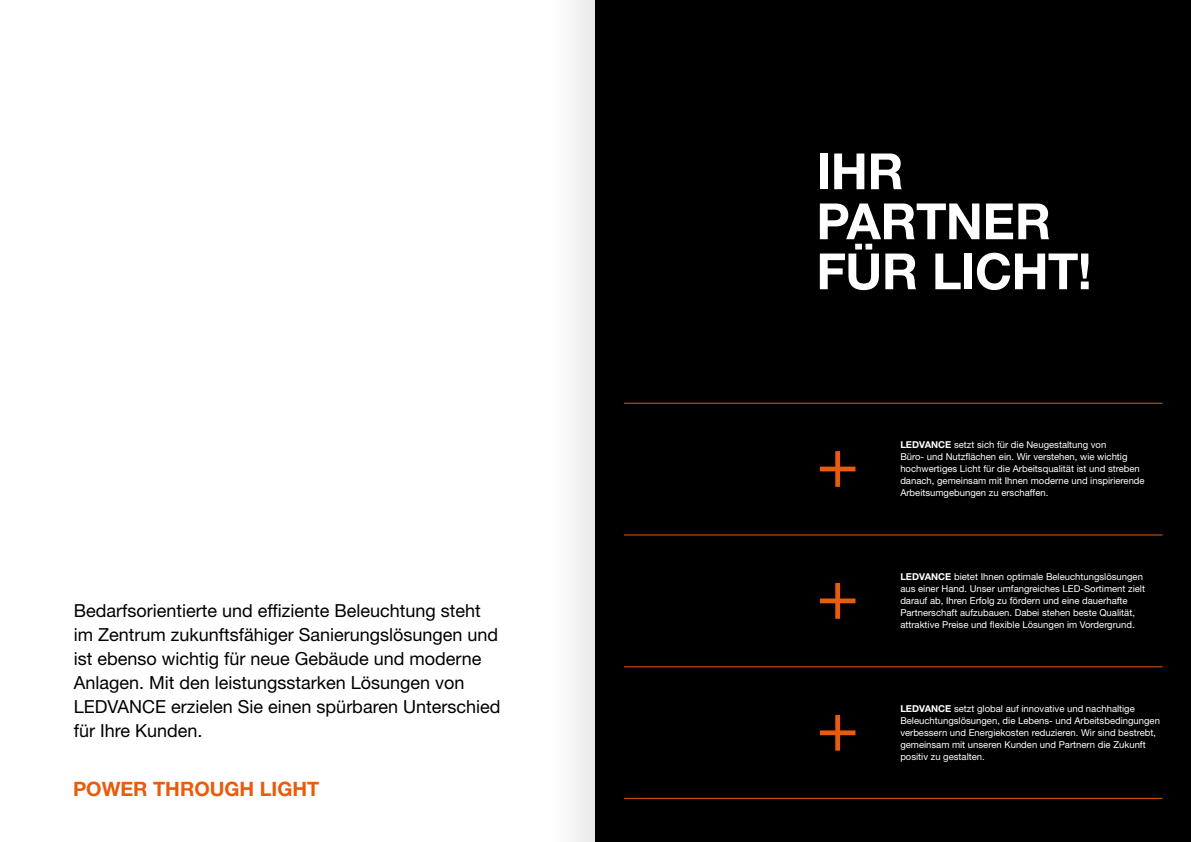
<style>
.page{position:relative;width:1191px;height:842px;background:#fff}
.page>*{position:absolute;margin:0;border:0;box-sizing:border-box;transform-origin:0 0}
.t1{font:700 50px/50px "Helvetica Neue LT Std";letter-spacing:-.01em;color:#fff}
.t2{font:700 19.9px "Helvetica Neue LT Std";color:#ea5b0b}
.t3{font:18px/24px "Helvetica Neue LT Std";color:#000}
.t4{font:9.5px/12px "Helvetica Neue LT Std";color:#fff}
.s1{font-weight:700}
</style>
<div class="page">
<div style="left:595px;top:0;width:596px;height:842px;background:#000"></div>
<svg style="left:820px;top:583px;width:35px;height:36px"></svg>
<svg style="left:820px;top:715px;width:35px;height:36px"></svg>
<hr style="left:624px;top:535px;width:538px;height:1px;background:#ea5b0b">
<hr style="left:624px;top:403px;width:538px;height:1px;background:#ea5b0b">
<hr style="left:624px;top:666px;width:538px;height:1px;background:#ea5b0b">
<hr style="left:624px;top:798px;width:538px;height:1px;background:#ea5b0b">
<svg style="left:820px;top:451px;width:35px;height:36px"></svg>
<div style="left:550px;top:0;width:45px;height:842px;background:#f4f4f4"></div>
<div style="left:595px;top:0;width:46px;height:842px;background:#000"></div>
<p class="t3" style="left:74px;top:599px;width:428px">Bedarfsorientierte und effiziente Beleuchtung steht im Zentrum zukunftsfähiger Sanierungslösungen und ist ebenso wichtig für neue Gebäude und moderne Anlagen. Mit den leistungsstarken Lösungen von LEDVANCE erzielen Sie einen spürbaren Unterschied für Ihre Kunden.</p>
<h2 class="t2" style="left:73px;top:777px;width:248px">POWER THROUGH LIGHT</h2>
<h1 class="t1" style="left:816px;top:145px;width:277px">IHR<br>PARTNER<br>FÜR LICHT!</h1>
<p class="t4" style="left:900px;top:439px;width:246px"><span class="s1">LEDVANCE</span> setzt sich für die Neugestaltung von<br>Büro- und Nutzflächen ein. Wir verstehen, wie wichtig hochwertiges Licht für die Arbeitsqualität ist und streben danach, gemeinsam mit Ihnen moderne und inspirierende Arbeitsumgebungen zu erschaffen.</p>
<p class="t4" style="left:900px;top:571px;width:246px"><span class="s1">LEDVANCE</span> bietet Ihnen optimale Beleuchtungslösungen aus einer Hand. Unser umfangreiches LED-Sortiment zielt darauf ab, Ihren Erfolg zu fördern und eine dauerhafte Partnerschaft aufzubauen. Dabei stehen beste Qualität, attraktive Preise und flexible Lösungen im Vordergrund.</p>
<p class="t4" style="left:900px;top:703px;width:261px"><span class="s1">LEDVANCE</span> setzt global auf innovative und nachhaltige Beleuchtungslösungen, die Lebens- und Arbeitsbedingungen verbessern und Energiekosten reduzieren. Wir sind bestrebt, gemeinsam mit unseren Kunden und Partnern die Zukunft positiv zu gestalten.</p>
</div>
